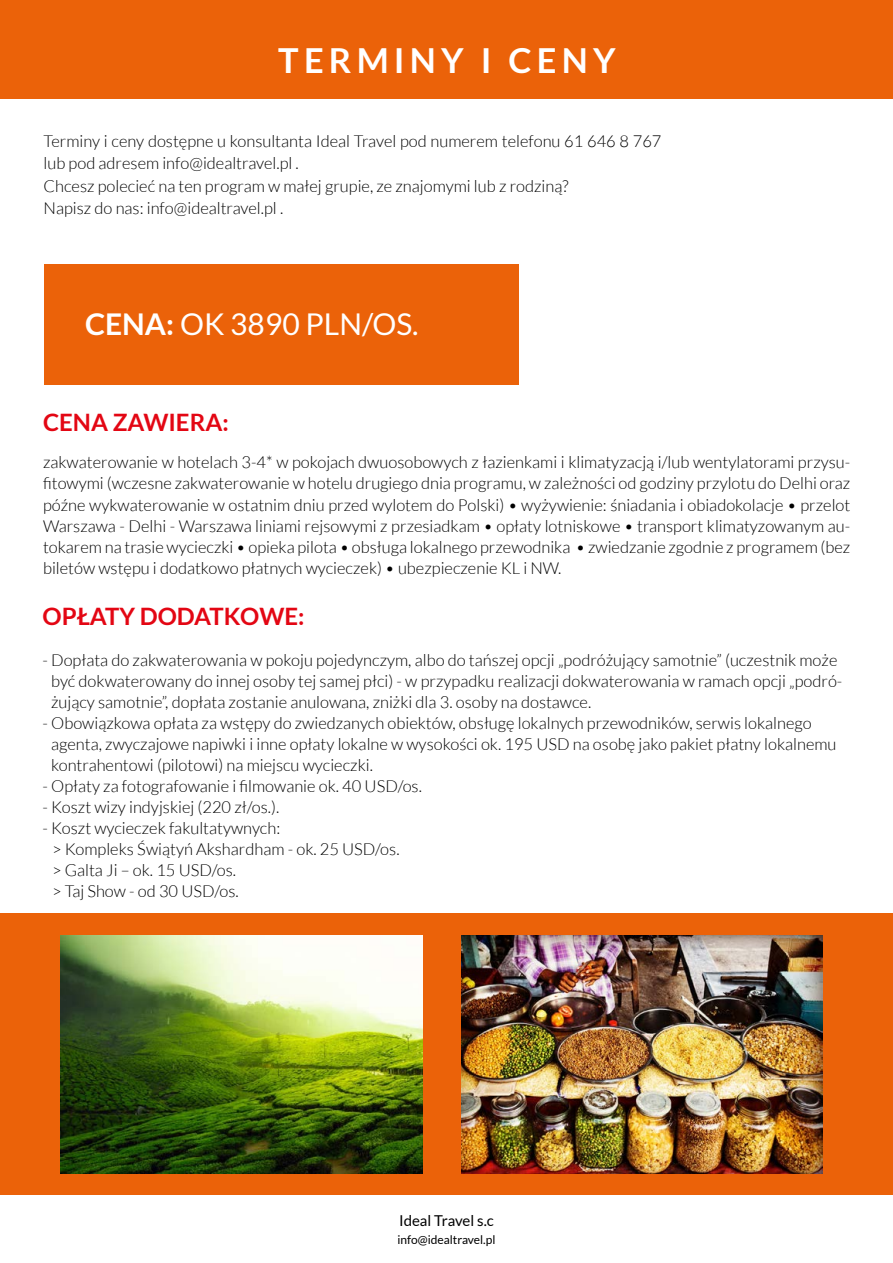
<style>
.page{position:relative;width:893px;height:1263px;background:#fff}
.page>*{position:absolute;margin:0;border:0;box-sizing:border-box;transform-origin:0 0}
.t1{font:700 34.5px "Lato";letter-spacing:.15em;color:#fff}
.t2{font:30px "Lato";color:#fff}
.t3{font:700 24px "Lato";color:#e30613}
.t4{font:300 16.5px/21px "Lato";color:#000}
.t5{font:15px "Lato";color:#000}
.t6{font:12px "Lato";color:#000}
.s1{font-weight:700}
</style>
<div class="page">
<div style="left:0;top:0;width:893px;height:99px;background:#eb6209"></div>
<div style="left:0;top:913px;width:893px;height:282px;background:#eb6209"></div>
<div style="left:44px;top:264px;width:474px;height:120px;background:#eb6209"></div>
<img style="left:461px;top:935px;width:362px;height:238px">
<img style="left:61px;top:935px;width:361px;height:238px">
<h1 class="t1" style="left:278px;top:41px;width:339px">TERMINY I CENY</h1>
<p class="t4" style="left:44px;top:130px;width:619px;line-height:22.5px">Terminy i ceny dostępne u konsultanta Ideal Travel pod numerem telefonu 61 646 8 767 lub pod adresem info@idealtravel.pl .<br>Chcesz polecieć na ten program w małej grupie, ze znajomymi lub z rodziną?<br>Napisz do nas: info@idealtravel.pl .</p>
<h2 class="t2" style="left:85px;top:308px;width:335px"><span class="s1">CENA:</span> OK 3890 PLN/OS.</h2>
<h3 class="t3" style="left:43px;top:409px;width:187px">CENA ZAWIERA:</h3>
<p class="t4" style="left:43px;top:452px;width:809px;text-align:justify">zakwaterowanie w hotelach 3-4* w pokojach dwuosobowych z łazienkami i klimatyzacją i/lub wentylatorami przysu&shy;fitowymi (wczesne zakwaterowanie w hotelu drugiego dnia programu, w zależności od godziny przylotu do Delhi oraz późne wykwaterowanie w ostatnim dniu przed wylotem do Polski) • wyżywienie: śniadania i obiadokolacje • przelot Warszawa - Delhi - Warszawa liniami rejsowymi z przesiadkam • opłaty lotniskowe • transport klimatyzowanym au&shy;tokarem na trasie wycieczki • opieka pilota • obsługa lokalnego przewodnika • zwiedzanie zgodnie z programem (bez biletów wstępu i dodatkowo płatnych wycieczek) • ubezpieczenie KL i NW.</p>
<h3 class="t3" style="left:43px;top:602px;width:264px">OPŁATY DODATKOWE:</h3>
<p class="t4" style="left:51px;top:649px;width:793px;text-indent:-9px">- Dopłata do zakwaterowania w pokoju pojedynczym, albo do tańszej opcji „podróżujący samotnie” (uczestnik może być dokwaterowany do innej osoby tej samej płci) - w przypadku realizacji dokwaterowania w ramach opcji „podró&shy;żujący samotnie”, dopłata zostanie anulowana, zniżki dla 3. osoby na dostawce.</p>
<p class="t4" style="left:51px;top:712px;width:787px;text-indent:-9px">- Obowiązkowa opłata za wstępy do zwiedzanych obiektów, obsługę lokalnych przewodników, serwis lokalnego agenta, zwyczajowe napiwki i inne opłaty lokalne w wysokości ok. 195 USD na osobę jako pakiet płatny lokalnemu kontrahentowi (pilotowi) na miejscu wycieczki.</p>
<p class="t4" style="left:43px;top:775px;width:381px">- Opłaty za fotografowanie i filmowanie ok. 40 USD/os.</p>
<p class="t4" style="left:43px;top:796px;width:238px">- Koszt wizy indyjskiej (220 zł/os.).</p>
<p class="t4" style="left:52px;top:817px;width:349px;text-indent:-10px">- Koszt wycieczek fakultatywnych:<br>&gt; Kompleks Świątyń Akshardham - ok. 25 USD/os. &gt; Galta Ji – ok. 15 USD/os.<br>&gt; Taj Show - od 30 USD/os.</p>
<p class="t5" style="left:399px;top:1212px;width:96px">Ideal Travel s.c</p>
<p class="t6" style="left:397px;top:1233px;width:100px">info@idealtravel.pl</p>
</div>
